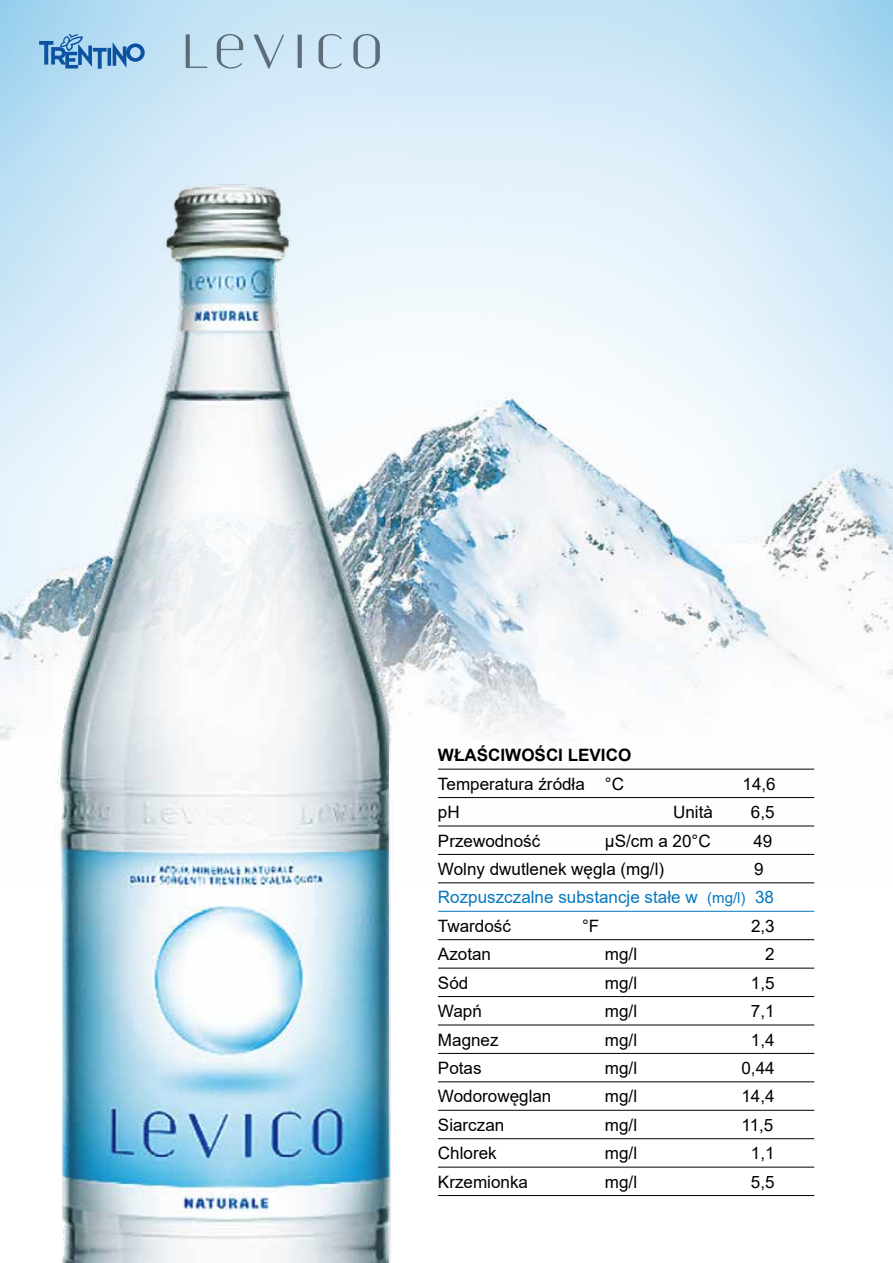
<style>
.page{position:relative;width:893px;height:1263px;background:#fff}
.page>*{position:absolute;margin:0;border:0;box-sizing:border-box;transform-origin:0 0}
.t1{font:17.1px "Arial";color:#000}
.t2{font:17.1px/28.3px "Arial";color:#0578bd}
.t3{font:700 17.1px "Arial";color:#000}
.s1{color:#000}
.s2{font-size:15px;color:#0078bf}
.s3{color:#0078bf}
</style>
<div class="page">
<img style="left:0;top:231px;width:893px;height:653px">
<img style="left:36px;top:133px;width:377px;height:1130px">
<hr style="left:438px;top:769px;width:376px;height:1px;background:#000">
<hr style="left:438px;top:797px;width:376px;height:1px;background:#000">
<hr style="left:438px;top:826px;width:376px;height:1px;background:#000">
<hr style="left:438px;top:854px;width:376px;height:1px;background:#000">
<hr style="left:438px;top:882px;width:376px;height:1px;background:#000">
<hr style="left:438px;top:911px;width:376px;height:1px;background:#0078bf">
<hr style="left:438px;top:939px;width:376px;height:1px;background:#000">
<hr style="left:438px;top:968px;width:376px;height:1px;background:#000">
<hr style="left:438px;top:996px;width:376px;height:1px;background:#000">
<hr style="left:438px;top:1025px;width:376px;height:1px;background:#000">
<hr style="left:438px;top:1053px;width:376px;height:1px;background:#000">
<hr style="left:438px;top:1081px;width:376px;height:1px;background:#000">
<hr style="left:438px;top:1110px;width:376px;height:1px;background:#000">
<hr style="left:438px;top:1138px;width:376px;height:1px;background:#000">
<hr style="left:438px;top:1167px;width:376px;height:1px;background:#000">
<hr style="left:438px;top:1195px;width:376px;height:1px;background:#000">
<svg style="left:39px;top:34px;width:106px;height:35px"></svg>
<svg style="left:186px;top:34px;width:21px;height:34px"></svg>
<svg style="left:254px;top:35px;width:30px;height:34px"></svg>
<svg style="left:353px;top:34px;width:27px;height:35px"></svg>
<svg style="left:217px;top:34px;width:26px;height:35px"></svg>
<svg style="left:319px;top:34px;width:23px;height:35px"></svg>
<svg style="left:298px;top:35px;width:4px;height:33px"></svg>
<p class="t3" style="left:438px;top:743px;width:195px">WŁAŚCIWOŚCI LEVICO</p>
<p class="t1" style="left:438px;top:772px;width:188px">Temperatura źródła °C</p>
<p class="t1" style="left:743px;top:772px;width:35px">14,6</p>
<p class="t1" style="left:438px;top:800px;width:23px">pH</p>
<p class="t1" style="left:673px;top:800px;width:41px">Unità</p>
<p class="t1" style="left:751px;top:800px;width:25px">6,5</p>
<p class="t1" style="left:438px;top:829px;width:104px">Przewodność</p>
<p class="t1" style="left:605px;top:829px;width:107px">µS/cm a 20°C</p>
<p class="t1" style="left:753px;top:829px;width:20px">49</p>
<p class="t1" style="left:438px;top:857px;width:228px">Wolny dwutlenek węgla (mg/l)</p>
<p class="t2" style="left:438px;top:855px;width:338px;text-indent:316px"><span class="s1">9<br></span>Rozpuszczalne substancje stałe w <span class="s2">(mg/l)</span> <span class="s3">38<br></span><span class="s1">Twardość</span></p>
<p class="t1" style="left:582px;top:914px;width:19px">°F</p>
<p class="t1" style="left:751px;top:914px;width:25px">2,3</p>
<p class="t1" style="left:438px;top:942px;width:55px">Azotan</p>
<p class="t1" style="left:605px;top:942px;width:34px">mg/l</p>
<p class="t1" style="left:765px;top:942px;width:11px">2</p>
<p class="t1" style="left:438px;top:971px;width:32px">Sód</p>
<p class="t1" style="left:605px;top:971px;width:34px">mg/l</p>
<p class="t1" style="left:751px;top:971px;width:25px">1,5</p>
<p class="t1" style="left:438px;top:999px;width:45px">Wapń</p>
<p class="t1" style="left:605px;top:999px;width:34px">mg/l</p>
<p class="t1" style="left:751px;top:999px;width:25px">7,1</p>
<p class="t1" style="left:438px;top:1028px;width:62px">Magnez</p>
<p class="t1" style="left:605px;top:1028px;width:34px">mg/l</p>
<p class="t1" style="left:751px;top:1028px;width:25px">1,4</p>
<p class="t1" style="left:438px;top:1056px;width:45px">Potas</p>
<p class="t1" style="left:605px;top:1056px;width:34px">mg/l</p>
<p class="t1" style="left:741px;top:1056px;width:35px">0,44</p>
<p class="t1" style="left:438px;top:1084px;width:115px">Wodorowęglan</p>
<p class="t1" style="left:605px;top:1084px;width:34px">mg/l</p>
<p class="t1" style="left:741px;top:1084px;width:35px">14,4</p>
<p class="t1" style="left:438px;top:1113px;width:68px">Siarczan</p>
<p class="t1" style="left:605px;top:1113px;width:34px">mg/l</p>
<p class="t1" style="left:741px;top:1113px;width:33px">11,5</p>
<p class="t1" style="left:438px;top:1141px;width:60px">Chlorek</p>
<p class="t1" style="left:605px;top:1141px;width:34px">mg/l</p>
<p class="t1" style="left:751px;top:1141px;width:25px">1,1</p>
<p class="t1" style="left:438px;top:1170px;width:92px">Krzemionka</p>
<p class="t1" style="left:605px;top:1170px;width:34px">mg/l</p>
<p class="t1" style="left:751px;top:1170px;width:25px">5,5</p>
</div>
